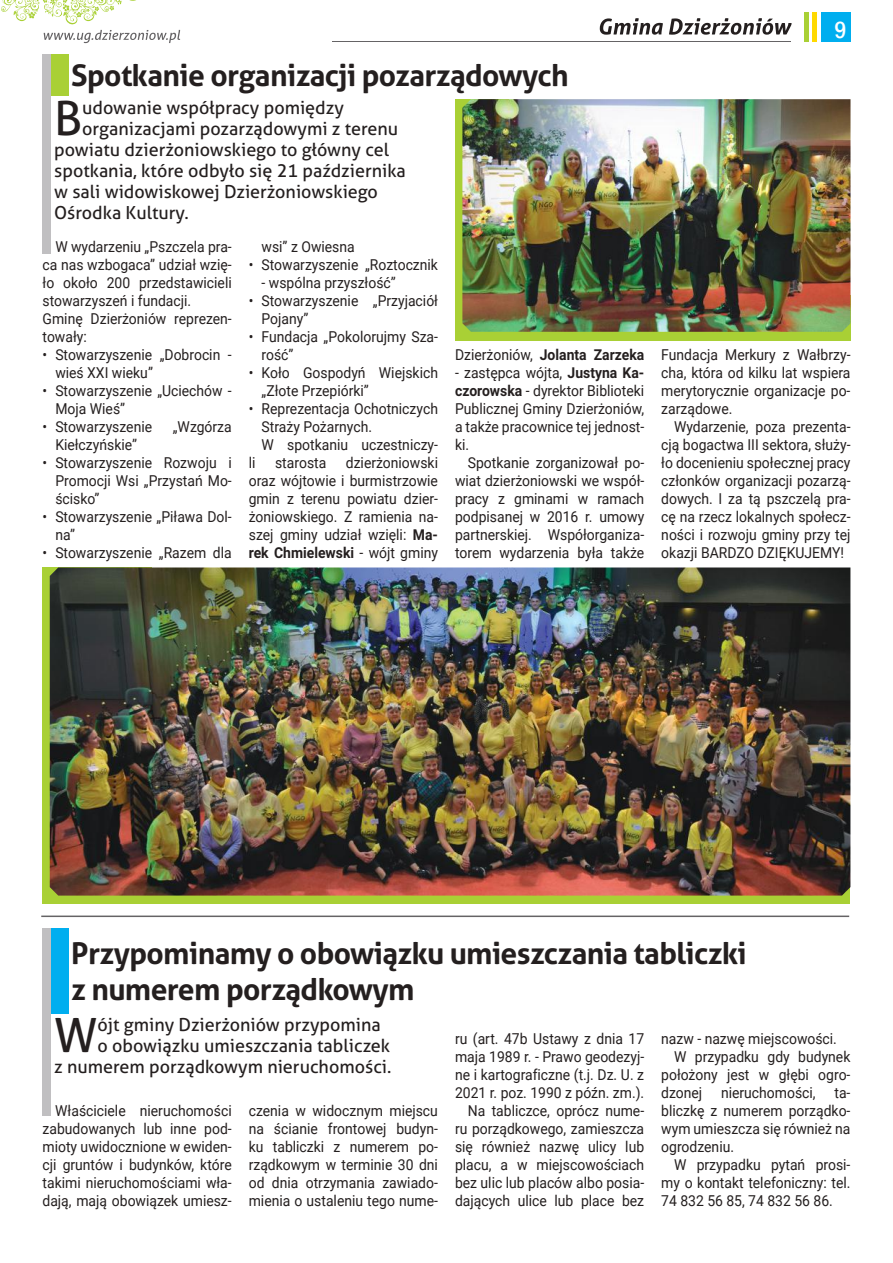
<style>
.page{position:relative;width:893px;height:1263px;background:#fff}
.page>*{position:absolute;margin:0;border:0;box-sizing:border-box;transform-origin:0 0}
.t1{font:47.1px "Aller";color:#241f1f}
.t2{font:700 30px/36px "Aller";letter-spacing:-.02em;color:#241f1f}
.t3{font:500 condensed 24px "Franklin Gothic";color:#fff}
.t4{font:18px "Aller";color:#241f1f}
.t5{font:15px/18px "Roboto";color:#241f1f;text-align:justify;scale:.93 1}
.t6{font:700 15px "Roboto";color:#241f1f;scale:.93 1}
.s1{font-weight:700}
.s2{font-weight:400}
</style>
<div class="page">
<div style="left:821px;top:12px;width:30px;height:30px;background:#00aeef"></div>
<hr style="left:813px;top:12px;width:4px;height:30px;background:#ffd900">
<svg style="left:600px;top:18px;width:63px;height:17px"></svg>
<svg style="left:669px;top:18px;width:123px;height:17px"></svg>
<hr style="left:804px;top:12px;width:4px;height:30px;background:#a9d035">
<hr style="left:332px;top:41px;width:459px;height:1px;background:#656365">
<svg style="left:1px;top:0;width:179px;height:43px"></svg>
<div style="left:51px;top:54px;width:17px;height:42px;background:#a9d035"></div>
<div style="left:43px;top:54px;width:8px;height:200px;background:#c0bfc1"></div>
<div style="left:455px;top:295px;width:395px;height:45px;background:#a9d035"></div>
<div style="left:455px;top:99px;width:54px;height:241px;background:#a9d035"></div>
<img style="left:462px;top:99px;width:388px;height:233px">
<hr style="left:41px;top:915px;width:808px;height:2px;background:#656365">
<div style="left:43px;top:807px;width:807px;height:97px;background:#a9d035"></div>
<div style="left:43px;top:567px;width:109px;height:337px;background:#a9d035"></div>
<img style="left:50px;top:567px;width:800px;height:328px">
<div style="left:51px;top:928px;width:17px;height:86px;background:#00aeef"></div>
<div style="left:43px;top:928px;width:8px;height:188px;background:#c0bfc1"></div>
<h2 class="t2" style="left:71px;top:57px;width:499px">Spotkanie organizacji pozarządowych</h2>
<h1 class="t1" style="left:54px;top:90px;width:30px">B</h1>
<p class="t4" style="left:82px;top:97px;width:263px">udowanie współpracy pomiędzy</p>
<p class="t4" style="left:82px;top:118px;width:318px">organizacjami pozarządowymi z terenu</p>
<p class="t4" style="left:54px;top:139px;width:336px">powiatu dzierżoniowskiego to główny cel</p>
<p class="t4" style="left:54px;top:160px;width:353px">spotkania, które odbyło się 21 października</p>
<p class="t4" style="left:54px;top:181px;width:325px">w sali widowiskowej Dzierżoniowskiego</p>
<p class="t4" style="left:54px;top:202px;width:136px">Ośrodka Kultury.</p>
<p class="t5" style="left:43px;top:237px;width:205px;text-align:left;text-indent:13px">W wydarzeniu „Pszczela pra&shy;ca nas wzbogaca” udział wzię&shy;ło około 200 przedstawicieli stowarzyszeń i fundacji.<br>Gminę Dzierżoniów reprezen&shy;towały:</p>
<p class="t5" style="left:55px;top:345px;width:191px;text-indent:-13px">• Stowarzyszenie „Dobrocin - wieś XXI wieku”</p>
<p class="t5" style="left:55px;top:381px;width:191px;text-indent:-13px">• Stowarzyszenie „Uciechów -<br>Moja Wieś”</p>
<p class="t5" style="left:43px;top:417px;width:119px">• Stowarzyszenie</p>
<p class="t5" style="left:173px;top:417px;width:65px">„Wzgórza</p>
<p class="t5" style="left:55px;top:435px;width:89px">Kiełczyńskie”</p>
<p class="t5" style="left:55px;top:453px;width:191px;text-indent:-13px">• Stowarzyszenie Rozwoju i Promocji Wsi „Przystań Mo&shy;ścisko”</p>
<p class="t5" style="left:55px;top:507px;width:191px;text-indent:-13px">• Stowarzyszenie „Piława Dol&shy;na”</p>
<p class="t5" style="left:43px;top:543px;width:205px">• Stowarzyszenie „Razem dla</p>
<p class="t5" style="left:262px;top:237px;width:102px">wsi” z Owiesna</p>
<p class="t5" style="left:249px;top:255px;width:205px">• Stowarzyszenie „Roztocznik</p>
<p class="t5" style="left:262px;top:273px;width:146px">- wspólna przyszłość”</p>
<p class="t5" style="left:262px;top:291px;width:191px;text-indent:-13px">• Stowarzyszenie „Przyjaciół<br>Pojany”</p>
<p class="t5" style="left:262px;top:327px;width:191px;text-indent:-13px">• Fundacja „Pokolorujmy Sza&shy;rość”</p>
<p class="t5" style="left:262px;top:363px;width:191px;text-indent:-13px">• Koło Gospodyń Wiejskich „Złote Przepiórki”</p>
<p class="t5" style="left:249px;top:399px;width:205px">• Reprezentacja Ochotniczych</p>
<p class="t5" style="left:262px;top:417px;width:120px">Straży Pożarnych.</p>
<p class="t5" style="left:262px;top:435px;width:191px">W spotkaniu uczestniczy-</p>
<p class="t5" style="left:249px;top:453px;width:9px">li</p>
<p class="t5" style="left:275px;top:453px;width:57px">starosta</p>
<p class="t5" style="left:249px;top:453px;width:205px;text-indent:97px">dzierżoniowski oraz wójtowie i burmistrzowie gmin z terenu powiatu dzier&shy;żoniowskiego. Z ramienia na&shy;szej gminy udział wzięli: <span class="s1">Ma&shy;rek Chmielewski</span> - wójt gminy</p>
<p class="t6" style="left:455px;top:344px;width:205px"><span class="s2">Dzierżoniów,</span> Jolanta Zarzeka</p>
<p class="t5" style="left:455px;top:363px;width:205px">- zastępca wójta, <span class="s1">Justyna Ka&shy;czorowska</span> - dyrektor Biblioteki Publicznej Gminy Dzierżoniów, a także pracownice tej jednost&shy;ki.</p>
<p class="t5" style="left:455px;top:453px;width:205px;text-indent:13px">Spotkanie zorganizował po&shy;wiat dzierżoniowski we współ&shy;pracy z gminami w ramach podpisanej w 2016 r. umowy partnerskiej. Współorganiza&shy;torem wydarzenia była także</p>
<h3 class="t3" style="left:834px;top:14px;width:14px">9</h3>
<p class="t5" style="left:661px;top:345px;width:205px">Fundacja Merkury z Wałbrzy&shy;cha, która od kilku lat wspiera merytorycznie organizacje po&shy;zarządowe.</p>
<p class="t5" style="left:661px;top:417px;width:205px;text-indent:13px">Wydarzenie, poza prezenta&shy;cją bogactwa III sektora, służy&shy;ło docenieniu społecznej pracy członków organizacji pozarzą&shy;dowych. I za tą pszczelą pra&shy;cę na rzecz lokalnych społecz&shy;ności i rozwoju gminy przy tej okazji BARDZO DZIĘKUJEMY!</p>
<h2 class="t2" style="left:71px;top:935px;width:677px">Przypominamy o obowiązku umieszczania tabliczki z numerem porządkowym</h2>
<h1 class="t1" style="left:54px;top:1007px;width:45px">W</h1>
<p class="t4" style="left:98px;top:1014px;width:285px">ójt gminy Dzierżoniów przypomina</p>
<p class="t4" style="left:98px;top:1035px;width:294px">o obowiązku umieszczania tabliczek</p>
<p class="t4" style="left:54px;top:1056px;width:339px">z numerem porządkowym nieruchomości.</p>
<p class="t5" style="left:43px;top:1101px;width:205px;text-indent:13px">Właściciele nieruchomości zabudowanych lub inne pod&shy;mioty uwidocznione w ewiden&shy;cji gruntów i budynków, które takimi nieruchomościami wła&shy;dają, mają obowiązek umiesz-</p>
<p class="t5" style="left:249px;top:1101px;width:205px">czenia w widocznym miejscu na ścianie frontowej budyn&shy;ku tabliczki z numerem po&shy;rządkowym w terminie 30 dni od dnia otrzymania zawiado&shy;mienia o ustaleniu tego nume-</p>
<p class="t5" style="left:455px;top:1029px;width:205px;text-align:right">ru (art. 47b Ustawy z dnia 17 maja 1989 r. - Prawo geodezyj&shy;ne i kartograficzne (t.j. Dz. U. z<br>2021 r. poz. 1990 z późn. zm.).<br>Na tabliczce, oprócz nume&shy;ru porządkowego, zamieszcza się również nazwę ulicy lub placu, a w miejscowościach bez ulic lub placów albo posia&shy;dających ulice lub place bez</p>
<p class="t5" style="left:661px;top:1029px;width:190px">nazw - nazwę miejscowości.</p>
<p class="t5" style="left:674px;top:1047px;width:191px">W przypadku gdy budynek</p>
<p class="t5" style="left:661px;top:1065px;width:205px">położony jest w głębi ogro-</p>
<p class="t5" style="left:661px;top:1083px;width:46px">dzonej</p>
<p class="t5" style="left:721px;top:1083px;width:103px">nieruchomości,</p>
<p class="t5" style="left:661px;top:1083px;width:205px;text-indent:173px">ta&shy;bliczkę z numerem porządko&shy;wym umieszcza się również na ogrodzeniu.</p>
<p class="t5" style="left:661px;top:1155px;width:205px;text-indent:13px">W przypadku pytań prosi&shy;my o kontakt telefoniczny: tel.<br>74 832 56 85, 74 832 56 86.</p>
</div>
